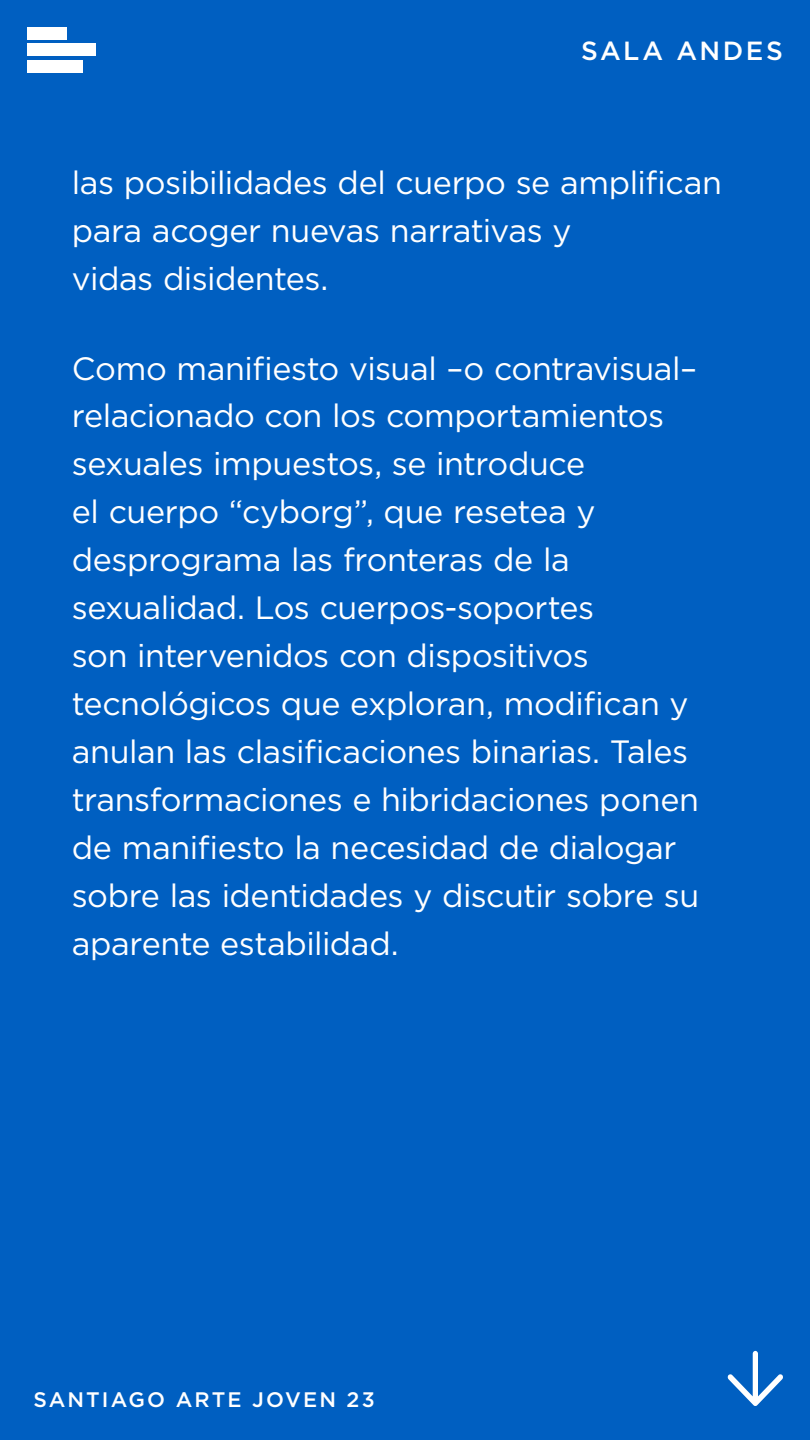
<style>
.page{position:relative;width:810px;height:1440px;background:#005fc1}
.page>*{position:absolute;margin:0;border:0;box-sizing:border-box;transform-origin:0 0}
.t1{font:32.25px/48px "Gotham";letter-spacing:-.015em;color:#fff}
.t2{font:500 26.25px "Gotham";letter-spacing:.095em;color:#fff}
.t3{font:500 21px "Gotham";letter-spacing:.1em;color:#fff}
</style>
<div class="page">
<div style="left:27px;top:27px;width:39px;height:12px;background:#fff"></div>
<div style="left:27px;top:44px;width:68px;height:12px;background:#fff"></div>
<div style="left:27px;top:60px;width:55px;height:13px;background:#fff"></div>
<svg style="left:727px;top:1351px;width:56px;height:55px"></svg>
<p class="t2" style="left:581px;top:33px;width:203px">SALA ANDES</p>
<p class="t1" style="left:72px;top:158px;width:652px">las posibilidades del cuerpo se amplifican para acoger nuevas narrativas y<br>vidas disidentes.</p>
<p class="t1" style="left:72px;top:343px;width:629px">Como manifiesto visual –o contravisual– relacionado con los comportamientos sexuales impuestos, se introduce<br>el cuerpo “cyborg”, que resetea y desprograma las fronteras de la sexualidad. Los cuerpos-soportes<br>son intervenidos con dispositivos tecnológicos que exploran, modifican y anulan las clasificaciones binarias. Tales transformaciones e hibridaciones ponen de manifiesto la necesidad de dialogar sobre las identidades y discutir sobre su aparente estabilidad.</p>
<p class="t3" style="left:33px;top:1386px;width:343px">SANTIAGO ARTE JOVEN 23</p>
</div>
